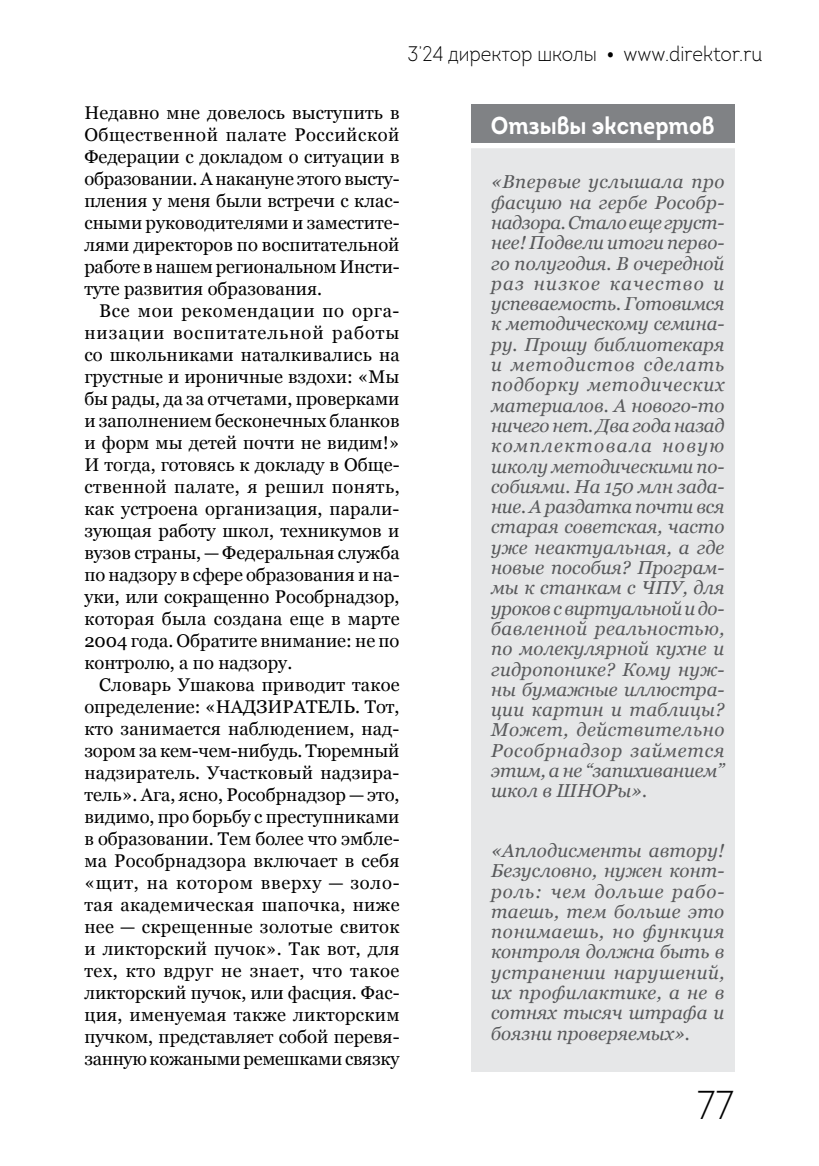
<style>
.page{position:relative;width:819px;height:1166px;background:#fff}
.page>*{position:absolute;margin:0;border:0;box-sizing:border-box;transform-origin:0 0}
.t1{font:300 40.25px "Intro";color:#000;scale:.9 1}
.t2{font:24.5px "Intro Bold Alt";color:#fff;scale:.9 1}
.t3{font:300 21px "Intro";color:#000;scale:.9 1}
.t4{font:italic 18.72px/20.3px "Georgia";color:#58595b;text-align:justify}
.t5{font:18.38px/22.1px "Georgia";color:#000;text-align:justify}
.s1{font-family:"Georgia";font-weight:400}
</style>
<div class="page">
<div style="left:471px;top:142px;width:263px;height:930px;background:#e6e7e8"></div>
<div style="left:471px;top:104px;width:263px;height:40px;background:#808285"></div>
<div style="left:466px;top:143px;width:273px;height:5px;background:#fff"></div>
<p class="t3" style="left:407px;top:41px;width:395px">3’24 директор школы <span class="s1">•</span> www.direktor.ru</p>
<p class="t5" style="left:84px;top:102px;width:317px">Недавно мне довелось выступить в Общественной палате Российской Федерации с докладом о ситуации в образовании. А накануне этого высту&shy;пления у меня были встречи с клас&shy;сными руководителями и заместите&shy;лями директоров по воспитательной работе в нашем региональном Инсти&shy;туте развития образования.</p>
<p class="t5" style="left:84px;top:300px;width:317px;text-indent:15px">Все мои рекомендации по орга&shy;низации воспитательной работы со школьниками наталкивались на грустные и ироничные вздохи: «Мы бы рады, да за отчетами, проверками и заполнением бесконечных бланков и форм мы детей почти не видим!» И тогда, готовясь к докладу в Обще&shy;ственной палате, я решил понять, как устроена организация, парали&shy;зующая работу школ, техникумов и вузов страны,— Федеральная служба по надзору в сфере образования и на&shy;уки, или сокращенно Рособрнадзор, которая была создана еще в марте 2004 года. Обратите внимание: не по контролю, а по надзору.</p>
<p class="t5" style="left:84px;top:674px;width:317px;text-indent:15px">Словарь Ушакова приводит такое определение: «НАДЗИРАТЕЛЬ. Тот, кто занимается наблюдением, над&shy;зором за кем-чем-нибудь. Тюремный надзиратель. Участковый надзира&shy;тель». Ага, ясно, Рособрнадзор— это, видимо, про борьбу с преступниками в образовании. Тем более что эмбле&shy;ма Рособрнадзора включает в себя «щит, на котором вверху — золо&shy;тая академическая шапочка, ниже нее — скрещенные золотые свиток и ликторский пучок». Так вот, для тех, кто вдруг не знает, что такое ликторский пучок, или фасция. Фас&shy;ция, именуемая также ликторским пучком, представляет собой перевя&shy;занную кожаными ремешками связку</p>
<h2 class="t2" style="left:491px;top:109px;width:250px">Отзывы экспертов</h2>
<p class="t4" style="left:491px;top:172px;width:235px">«Впервые услышала про фасцию на гербе Рособр&shy;надзора. Стало еще груст&shy;нее! Подвели итоги перво&shy;го полугодия. В очередной раз низкое качество и успеваемость. Готовимся к методическому семина&shy;ру. Прошу библиотекаря и методистов сделать подборку методических материалов. А нового-то ничего нет. Два года назад комплектовала новую школу методическими по&shy;собиями. На 150 млн зада&shy;ние. А раздатка почти вся старая советская, часто уже неактуальная, а где новые пособия? Програм&shy;мы к станкам с ЧПУ, для уроков с виртуальной и до&shy;бавленной реальностью, по молекулярной кухне и гидропонике? Кому нуж&shy;ны бумажные иллюстра&shy;ции картин и таблицы?<br>Может, действительно Рособрнадзор займется этим, а не “запихиванием” школ в ШНОРы».</p>
<p class="t4" style="left:491px;top:840px;width:235px">«Аплодисменты автору!<br>Безусловно, нужен конт&shy;роль: чем дольше рабо&shy;таешь, тем больше это понимаешь, но функция контроля должна быть в устранении нарушений, их профилактике, а не в сотнях тысяч штрафа и боязни проверяемых».</p>
<h1 class="t1" style="left:696px;top:1079px;width:43px">77</h1>
</div>
